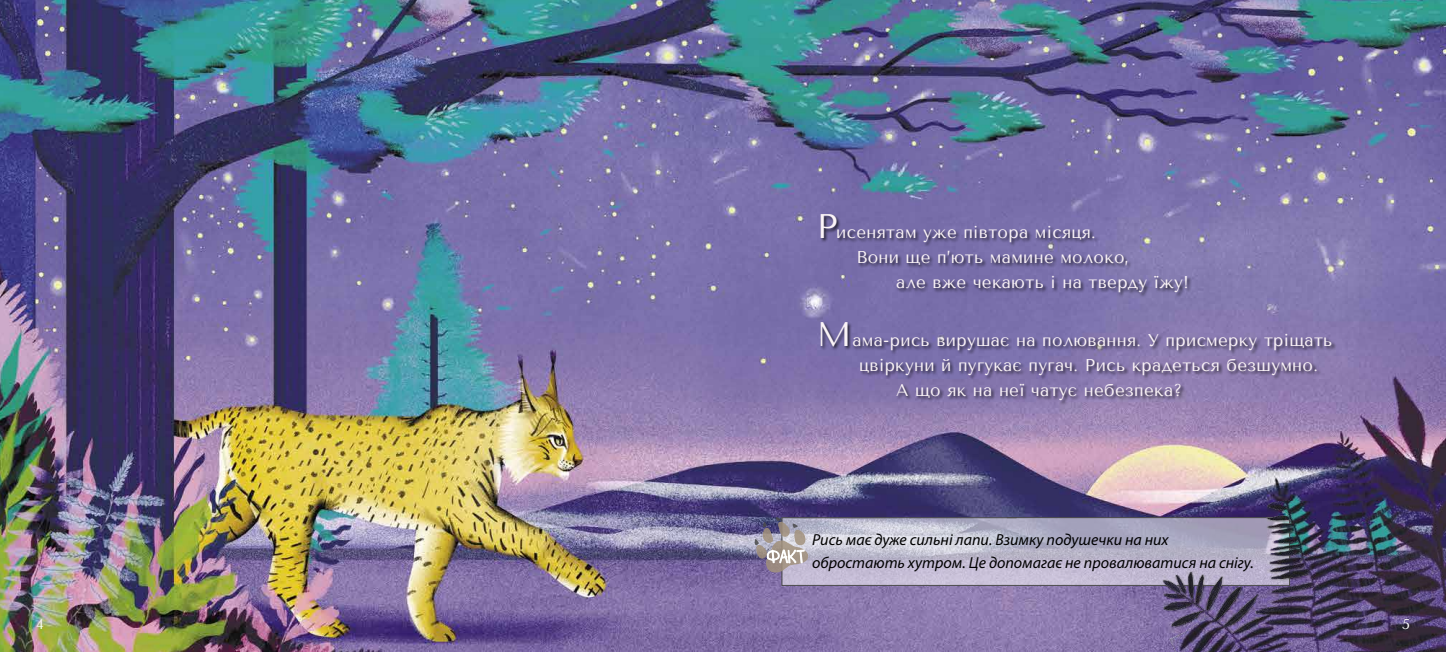
<style>
.page{position:relative;width:1446px;height:652px;background:#fff}
.page>*{position:absolute;margin:0;border:0;box-sizing:border-box;transform-origin:0 0}
.t1{font:17px "Tenor Sans";letter-spacing:.02em;color:#fbf4f7}
.t2{font:italic 16px/23px "Myriad Pro";color:#000}
.t3{font:14px "Tenor Sans";color:#fff}
.s1{font-size:34px}
</style>
<div class="page">
<img style="left:0;top:0;width:1446px;height:652px">
<img style="left:1109px;top:502px;width:337px;height:150px">
<svg style="left:754px;top:517px;width:536px;height:69px;background:#b1adc1"></svg>
<div style="left:820px;top:214px;width:372px;height:83px;background:#000;opacity:.75"></div>
<div style="left:820px;top:321px;width:516px;height:84px;background:#000;opacity:.75"></div>
<p class="t1" style="left:817px;top:223px;width:280px"><span class="s1">Р</span>исенятам уже півтора місяця.</p>
<p class="t1" style="left:856px;top:248px;width:274px">Вони ще п’ють мамине молоко,</p>
<p class="t1" style="left:896px;top:273px;width:294px">але вже чекають і на тверду їжу!</p>
<p class="t1" style="left:817px;top:330px;width:517px"><span class="s1">М</span>ама-рись вирушає на полювання. У присмерку тріщать</p>
<p class="t1" style="left:859px;top:355px;width:460px">цвіркуни й пугукає пугач. Рись крадеться безшумно.</p>
<p class="t1" style="left:896px;top:380px;width:288px">А що як на неї чатує небезпека?</p>
<p class="t2" style="left:812px;top:528px;width:443px">Рись має дуже сильні лапи. Взимку подушечки на них обростають хутром. Це допомагає не провалюватися на снігу.</p>
<p class="t3" style="left:36px;top:616px;width:9px">4</p>
<p class="t3" style="left:1402px;top:616px;width:9px">5</p>
</div>
